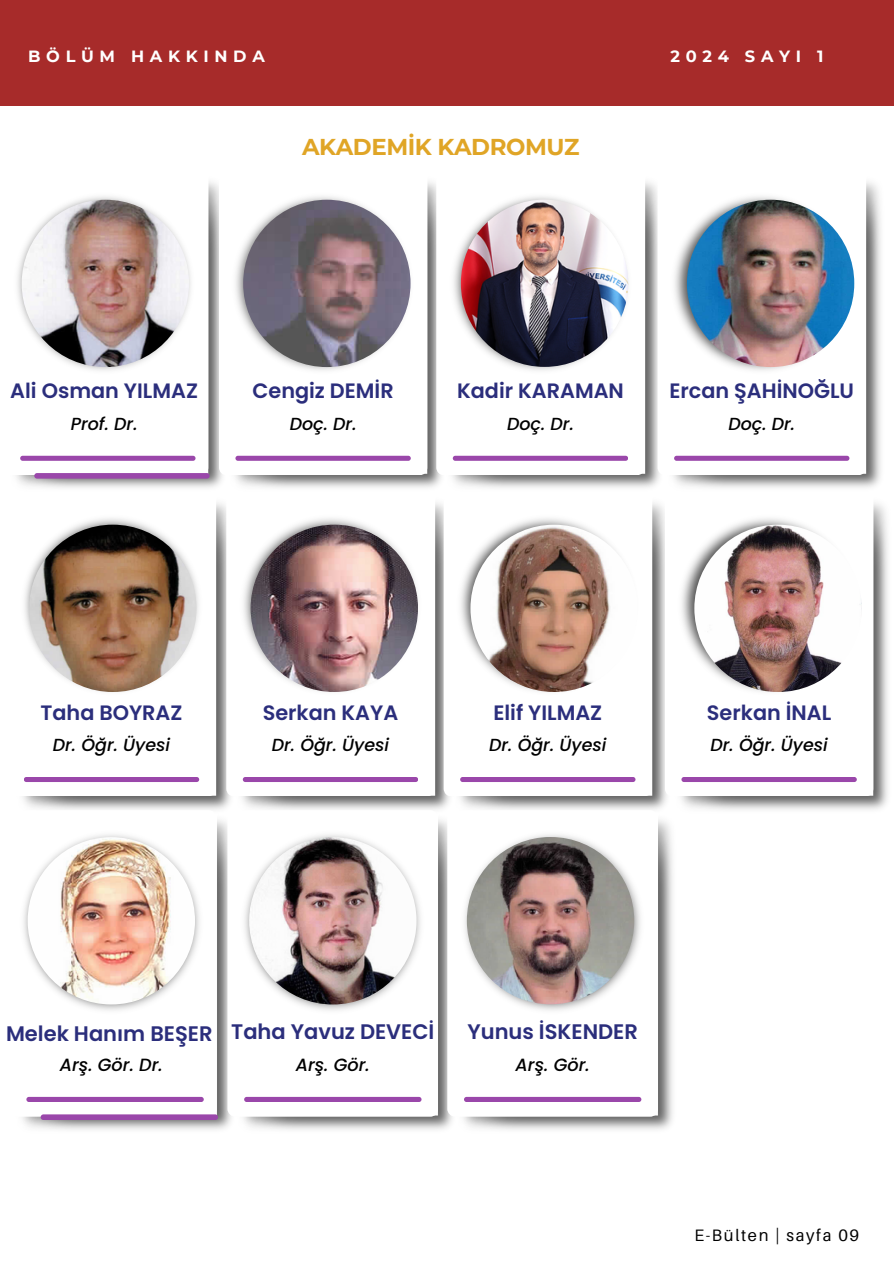
<style>
.page{position:relative;width:894px;height:1264px;background:#fff}
.page>*{position:absolute;margin:0;border:0;box-sizing:border-box;transform-origin:0 0}
.t1{font:700 22.95px "Montserrat";letter-spacing:-.02em;color:#e0a526}
.t2{font:600 21px "Poppins";color:#2b2e7c}
.t3{font:600 20.85px "Poppins";color:#2b2e7c}
.t4{font:italic 500 17.7px "Poppins";color:#010101}
.t5{font:italic 500 17.55px "Poppins";color:#010101}
.t6{font:16.5px "Aileron";letter-spacing:.1em;color:#000}
.t7{font:700 16.2px "Montserrat";letter-spacing:.35em;color:#fff}
</style>
<div class="page">
<div style="left:0;top:0;width:893px;height:106px;background:#a72b2a"></div>
<img style="left:16px;top:182px;width:207px;height:306px">
<svg style="left:16px;top:182px;width:192px;height:293px"></svg>
<img style="left:16px;top:186px;width:186px;height:195px">
<div style="left:20px;top:456px;width:175px;height:5px;background:#9a47aa;border-radius:3px"></div>
<img style="left:235px;top:182px;width:207px;height:306px">
<svg style="left:219px;top:182px;width:208px;height:293px"></svg>
<img style="left:225px;top:186px;width:196px;height:195px">
<div style="left:235px;top:456px;width:175px;height:5px;background:#9a47aa;border-radius:3px"></div>
<img style="left:452px;top:182px;width:429px;height:306px">
<svg style="left:436px;top:182px;width:208px;height:293px"></svg>
<img style="left:442px;top:186px;width:196px;height:195px">
<div style="left:452px;top:456px;width:176px;height:5px;background:#9a47aa;border-radius:3px"></div>
<svg style="left:657px;top:182px;width:208px;height:293px"></svg>
<img style="left:663px;top:186px;width:196px;height:195px">
<div style="left:674px;top:456px;width:175px;height:5px;background:#9a47aa;border-radius:3px"></div>
<img style="left:23px;top:503px;width:208px;height:307px">
<svg style="left:23px;top:503px;width:193px;height:293px"></svg>
<img style="left:23px;top:507px;width:186px;height:195px">
<div style="left:24px;top:777px;width:175px;height:5px;background:#9a47aa;border-radius:3px"></div>
<img style="left:242px;top:503px;width:208px;height:307px">
<svg style="left:226px;top:503px;width:208px;height:293px"></svg>
<img style="left:232px;top:507px;width:196px;height:195px">
<div style="left:243px;top:777px;width:175px;height:5px;background:#9a47aa;border-radius:3px"></div>
<img style="left:460px;top:503px;width:428px;height:307px">
<svg style="left:443px;top:503px;width:208px;height:293px"></svg>
<img style="left:449px;top:507px;width:196px;height:195px">
<div style="left:460px;top:777px;width:175px;height:5px;background:#9a47aa;border-radius:3px"></div>
<svg style="left:664px;top:503px;width:209px;height:293px"></svg>
<img style="left:670px;top:507px;width:196px;height:195px">
<div style="left:681px;top:777px;width:175px;height:5px;background:#9a47aa;border-radius:3px"></div>
<div style="left:34px;top:473px;width:175px;height:5px;background:#9a47aa;border-radius:3px"></div>
<img style="left:22px;top:820px;width:210px;height:310px">
<div style="left:6px;top:810px;width:211px;height:306px;background:#fff;border-radius:8px"></div>
<img style="left:23px;top:834px;width:177px;height:177px">
<img style="left:28px;top:837px;width:167px;height:167px;border-radius:50%">
<div style="left:26px;top:1096px;width:178px;height:5px;background:#9a47aa;border-radius:3px"></div>
<img style="left:243px;top:820px;width:209px;height:310px">
<div style="left:227px;top:810px;width:211px;height:306px;background:#fff;border-radius:8px"></div>
<img style="left:244px;top:834px;width:177px;height:177px">
<img style="left:249px;top:837px;width:167px;height:167px;border-radius:50%">
<div style="left:244px;top:1096px;width:177px;height:5px;background:#9a47aa;border-radius:3px"></div>
<img style="left:463px;top:820px;width:210px;height:310px">
<div style="left:447px;top:810px;width:211px;height:306px;background:#fff;border-radius:8px"></div>
<img style="left:464px;top:834px;width:177px;height:177px">
<img style="left:466px;top:837px;width:168px;height:167px;border-radius:50%">
<div style="left:464px;top:1096px;width:177px;height:5px;background:#9a47aa;border-radius:3px"></div>
<div style="left:41px;top:1114px;width:177px;height:5px;background:#9a47aa;border-radius:3px"></div>
<img style="left:22px;top:200px;width:167px;height:167px;border-radius:50%">
<img style="left:243px;top:200px;width:167px;height:167px;border-radius:50%">
<img style="left:460px;top:199px;width:168px;height:168px;border-radius:50%">
<img style="left:686px;top:200px;width:168px;height:167px;border-radius:50%">
<img style="left:29px;top:524px;width:167px;height:168px;border-radius:50%">
<img style="left:250px;top:524px;width:168px;height:168px;border-radius:50%">
<img style="left:470px;top:524px;width:167px;height:168px;border-radius:50%">
<img style="left:694px;top:524px;width:167px;height:168px;border-radius:50%">
<h5 class="t7" style="left:28px;top:47px;width:238px">BÖLÜM HAKKINDA</h5>
<p class="t7" style="left:670px;top:47px;width:154px">2024 SAYI 1</p>
<p class="t1" style="left:302px;top:133px;width:279px">AKADEMİK KADROMUZ</p>
<h3 class="t3" style="left:10px;top:376px;width:189px">Ali Osman YILMAZ</h3>
<h5 class="t5" style="left:71px;top:411px;width:68px">Prof. Dr.</h5>
<p class="t3" style="left:252px;top:376px;width:143px">Cengiz DEMİR</p>
<p class="t5" style="left:289px;top:411px;width:68px">Doç. Dr.</p>
<h3 class="t3" style="left:457px;top:376px;width:168px">Kadir KARAMAN</h3>
<h5 class="t5" style="left:507px;top:411px;width:68px">Doç. Dr.</h5>
<p class="t3" style="left:669px;top:376px;width:186px">Ercan ŞAHİNOĞLU</p>
<p class="t5" style="left:728px;top:411px;width:68px">Doç. Dr.</p>
<h3 class="t3" style="left:41px;top:697px;width:143px">Taha BOYRAZ</h3>
<h5 class="t5" style="left:53px;top:732px;width:119px">Dr. Öğr. Üyesi</h5>
<p class="t3" style="left:262px;top:697px;width:137px">Serkan KAYA</p>
<p class="t5" style="left:272px;top:732px;width:119px">Dr. Öğr. Üyesi</p>
<h3 class="t3" style="left:493px;top:697px;width:110px">Elif YILMAZ</h3>
<h5 class="t5" style="left:489px;top:732px;width:119px">Dr. Öğr. Üyesi</h5>
<p class="t3" style="left:706px;top:697px;width:126px">Serkan İNAL</p>
<p class="t5" style="left:710px;top:732px;width:119px">Dr. Öğr. Üyesi</p>
<p class="t2" style="left:6px;top:1018px;width:208px">Melek Hanım BEŞER</p>
<h3 class="t4" style="left:60px;top:1051px;width:104px">Arş. Gör. Dr.</h3>
<h5 class="t2" style="left:231px;top:1016px;width:205px">Taha Yavuz DEVECİ</h5>
<p class="t4" style="left:295px;top:1051px;width:76px">Arş. Gör.</p>
<p class="t2" style="left:467px;top:1016px;width:172px">Yunus İSKENDER</p>
<p class="t4" style="left:515px;top:1051px;width:76px">Arş. Gör.</p>
<h3 class="t6" style="left:694px;top:1224px;width:166px">E-Bülten | sayfa 09</h3>
</div>
